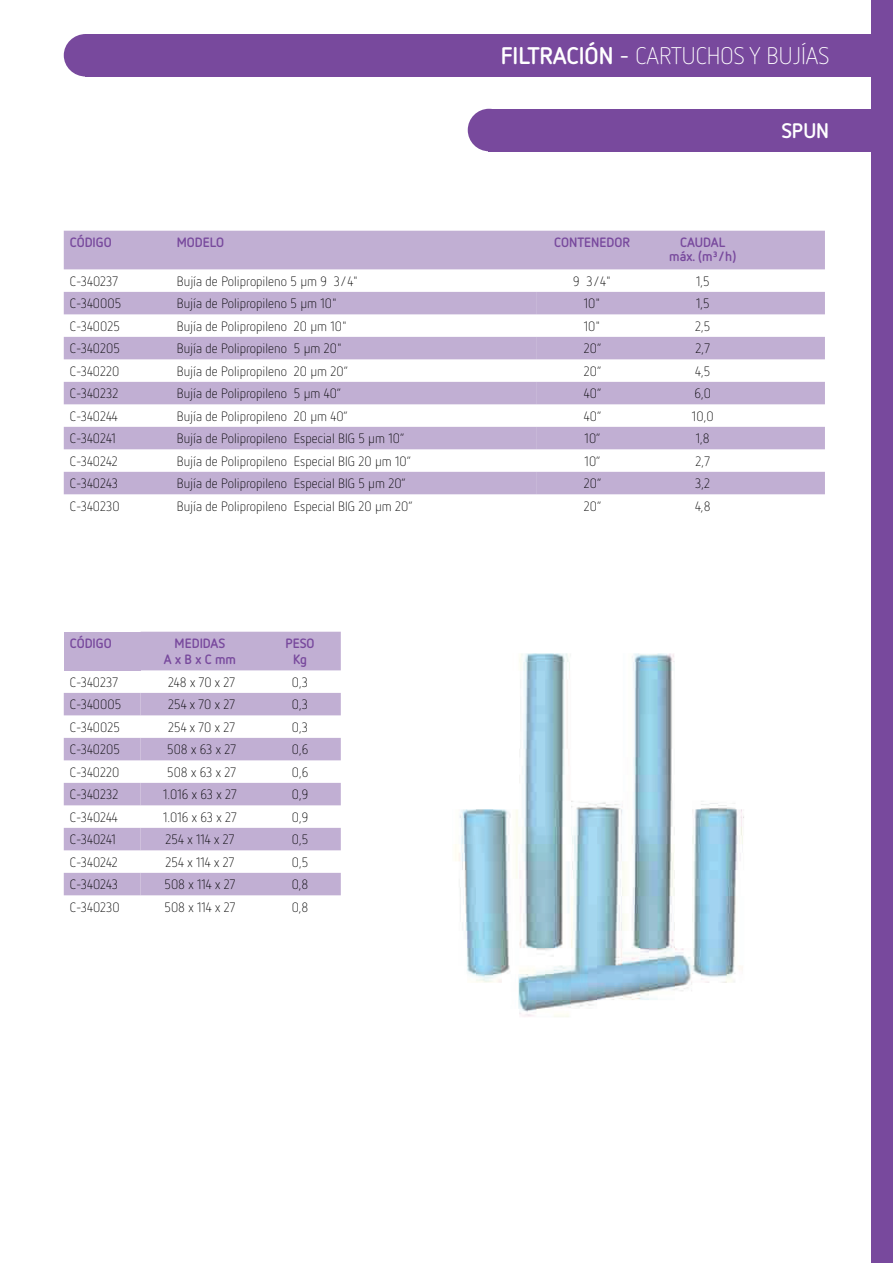
<style>
.page{position:relative;width:893px;height:1263px;background:#fff}
.page>*{position:absolute;margin:0;border:0;box-sizing:border-box;transform-origin:0 0}
.t1{font:300 24px "Netto OT";color:#fff}
.t2{font:700 21px "Netto OT";color:#fff}
.t3{font:300 13.5px "Netto OT";color:#000001}
.t4{font:700 13.5px/16.2px "Netto OT";color:#78499d;text-align:center}
.s1{font-weight:700}
.s2{font-weight:400}
</style>
<div class="page">
<div style="left:872px;top:0;width:21px;height:1263px;background:#78499d"></div>
<div style="left:86px;top:34px;width:807px;height:43px;background:#78499d"></div>
<div style="left:64px;top:34px;width:44px;height:43px;background:#78499d;border-radius:50%"></div>
<div style="left:488px;top:109px;width:405px;height:42px;background:#78499d"></div>
<div style="left:468px;top:109px;width:42px;height:42px;background:#78499d;border-radius:50%"></div>
<img style="left:455px;top:653px;width:289px;height:364px">
<div style="left:64px;top:231px;width:761px;height:38px;background:#c1afd3"></div>
<svg style="left:64px;top:292px;width:473px;height:202px;fill:#c1afd3"></svg>
<svg style="left:537px;top:292px;width:288px;height:202px;fill:#c1afd3"></svg>
<svg style="left:64px;top:632px;width:277px;height:263px;fill:#c1afd3"></svg>
<svg style="left:141px;top:693px;width:200px;height:202px"></svg>
<h1 class="t1" style="left:501px;top:41px;width:330px"><span class="s1">FILTRACIÓN</span> <span class="s2">-</span> CARTUCHOS Y BUJÍAS</h1>
<p class="t4" style="left:70px;top:234px;width:43px">CÓDIGO</p>
<p class="t4" style="left:177px;top:234px;width:49px">MODELO</p>
<p class="t4" style="left:554px;top:234px;width:77px">CONTENEDOR</p>
<p class="t4" style="left:669px;top:235px;width:69px;line-height:13.5px">CAUDAL máx. (m³/h)</p>
<p class="t3" style="left:70px;top:273px;width:50px">C-340237</p>
<p class="t3" style="left:177px;top:273px;width:183px">Bujía de Polipropileno 5 µm 9 3/4"</p>
<p class="t3" style="left:573px;top:273px;width:39px">9 3/4"</p>
<p class="t3" style="left:696px;top:273px;width:15px">1,5</p>
<p class="t3" style="left:70px;top:295px;width:53px">C-340005</p>
<p class="t3" style="left:177px;top:295px;width:162px">Bujía de Polipropileno 5 µm 10"</p>
<p class="t3" style="left:584px;top:295px;width:18px">10"</p>
<p class="t3" style="left:696px;top:295px;width:15px">1,5</p>
<p class="t3" style="left:70px;top:318px;width:52px">C-340025</p>
<p class="t3" style="left:177px;top:318px;width:172px">Bujía de Polipropileno 20 μm 10"</p>
<p class="t3" style="left:584px;top:318px;width:18px">10"</p>
<p class="t3" style="left:695px;top:318px;width:17px">2,5</p>
<p class="t3" style="left:70px;top:340px;width:52px">C-340205</p>
<p class="t3" style="left:177px;top:340px;width:166px">Bujía de Polipropileno 5 μm 20"</p>
<p class="t3" style="left:584px;top:340px;width:19px">20”</p>
<p class="t3" style="left:696px;top:340px;width:16px">2,7</p>
<p class="t3" style="left:70px;top:363px;width:51px">C-340220</p>
<p class="t3" style="left:177px;top:363px;width:173px">Bujía de Polipropileno 20 μm 20”</p>
<p class="t3" style="left:584px;top:363px;width:19px">20”</p>
<p class="t3" style="left:695px;top:363px;width:17px">4,5</p>
<p class="t3" style="left:70px;top:385px;width:50px">C-340232</p>
<p class="t3" style="left:177px;top:385px;width:166px">Bujía de Polipropileno 5 μm 40”</p>
<p class="t3" style="left:584px;top:385px;width:19px">40”</p>
<p class="t3" style="left:695px;top:385px;width:18px">6,0</p>
<p class="t3" style="left:70px;top:408px;width:50px">C-340244</p>
<p class="t3" style="left:177px;top:408px;width:173px">Bujía de Polipropileno 20 μm 40”</p>
<p class="t3" style="left:584px;top:408px;width:19px">40”</p>
<p class="t3" style="left:692px;top:408px;width:23px">10,0</p>
<p class="t3" style="left:70px;top:430px;width:48px">C-340241</p>
<p class="t3" style="left:177px;top:430px;width:229px">Bujía de Polipropileno Especial BIG 5 μm 10”</p>
<p class="t3" style="left:585px;top:430px;width:18px">10”</p>
<p class="t3" style="left:696px;top:430px;width:15px">1,8</p>
<p class="t3" style="left:70px;top:453px;width:50px">C-340242</p>
<p class="t3" style="left:177px;top:453px;width:236px">Bujía de Polipropileno Especial BIG 20 μm 10”</p>
<p class="t3" style="left:585px;top:453px;width:18px">10”</p>
<p class="t3" style="left:696px;top:453px;width:16px">2,7</p>
<p class="t3" style="left:70px;top:475px;width:50px">C-340243</p>
<p class="t3" style="left:177px;top:475px;width:231px">Bujía de Polipropileno Especial BIG 5 μm 20”</p>
<p class="t3" style="left:584px;top:475px;width:19px">20”</p>
<p class="t3" style="left:695px;top:475px;width:16px">3,2</p>
<p class="t3" style="left:70px;top:498px;width:51px">C-340230</p>
<p class="t3" style="left:177px;top:498px;width:237px">Bujía de Polipropileno Especial BIG 20 μm 20”</p>
<p class="t3" style="left:584px;top:498px;width:19px">20”</p>
<p class="t3" style="left:695px;top:498px;width:17px">4,8</p>
<h2 class="t2" style="left:781px;top:117px;width:49px">SPUN</h2>
<p class="t4" style="left:70px;top:635px;width:43px">CÓDIGO</p>
<p class="t4" style="left:164px;top:635px;width:74px">MEDIDAS<br>A x B x C mm</p>
<p class="t4" style="left:286px;top:635px;width:31px">PESO<br>Kg</p>
<p class="t3" style="left:70px;top:674px;width:50px">C-340237</p>
<p class="t3" style="left:168px;top:674px;width:69px">248 x 70 x 27</p>
<p class="t3" style="left:292px;top:674px;width:18px">0,3</p>
<p class="t3" style="left:70px;top:696px;width:53px">C-340005</p>
<p class="t3" style="left:168px;top:696px;width:68px">254 x 70 x 27</p>
<p class="t3" style="left:292px;top:696px;width:18px">0,3</p>
<p class="t3" style="left:70px;top:719px;width:52px">C-340025</p>
<p class="t3" style="left:168px;top:719px;width:68px">254 x 70 x 27</p>
<p class="t3" style="left:292px;top:719px;width:18px">0,3</p>
<p class="t3" style="left:70px;top:741px;width:52px">C-340205</p>
<p class="t3" style="left:167px;top:741px;width:70px">508 x 63 x 27</p>
<p class="t3" style="left:292px;top:741px;width:18px">0,6</p>
<p class="t3" style="left:70px;top:764px;width:51px">C-340220</p>
<p class="t3" style="left:167px;top:764px;width:70px">508 x 63 x 27</p>
<p class="t3" style="left:292px;top:764px;width:18px">0,6</p>
<p class="t3" style="left:70px;top:786px;width:50px">C-340232</p>
<p class="t3" style="left:163px;top:786px;width:75px">1.016 x 63 x 27</p>
<p class="t3" style="left:292px;top:786px;width:18px">0,9</p>
<p class="t3" style="left:70px;top:809px;width:50px">C-340244</p>
<p class="t3" style="left:163px;top:809px;width:75px">1.016 x 63 x 27</p>
<p class="t3" style="left:292px;top:809px;width:18px">0,9</p>
<p class="t3" style="left:70px;top:831px;width:48px">C-340241</p>
<p class="t3" style="left:166px;top:831px;width:70px">254 x 114 x 27</p>
<p class="t3" style="left:292px;top:831px;width:18px">0,5</p>
<p class="t3" style="left:70px;top:854px;width:50px">C-340242</p>
<p class="t3" style="left:166px;top:854px;width:70px">254 x 114 x 27</p>
<p class="t3" style="left:292px;top:854px;width:18px">0,5</p>
<p class="t3" style="left:70px;top:876px;width:50px">C-340243</p>
<p class="t3" style="left:164px;top:876px;width:73px">508 x 114 x 27</p>
<p class="t3" style="left:292px;top:876px;width:18px">0,8</p>
<p class="t3" style="left:70px;top:899px;width:51px">C-340230</p>
<p class="t3" style="left:164px;top:899px;width:73px">508 x 114 x 27</p>
<p class="t3" style="left:292px;top:899px;width:18px">0,8</p>
</div>
